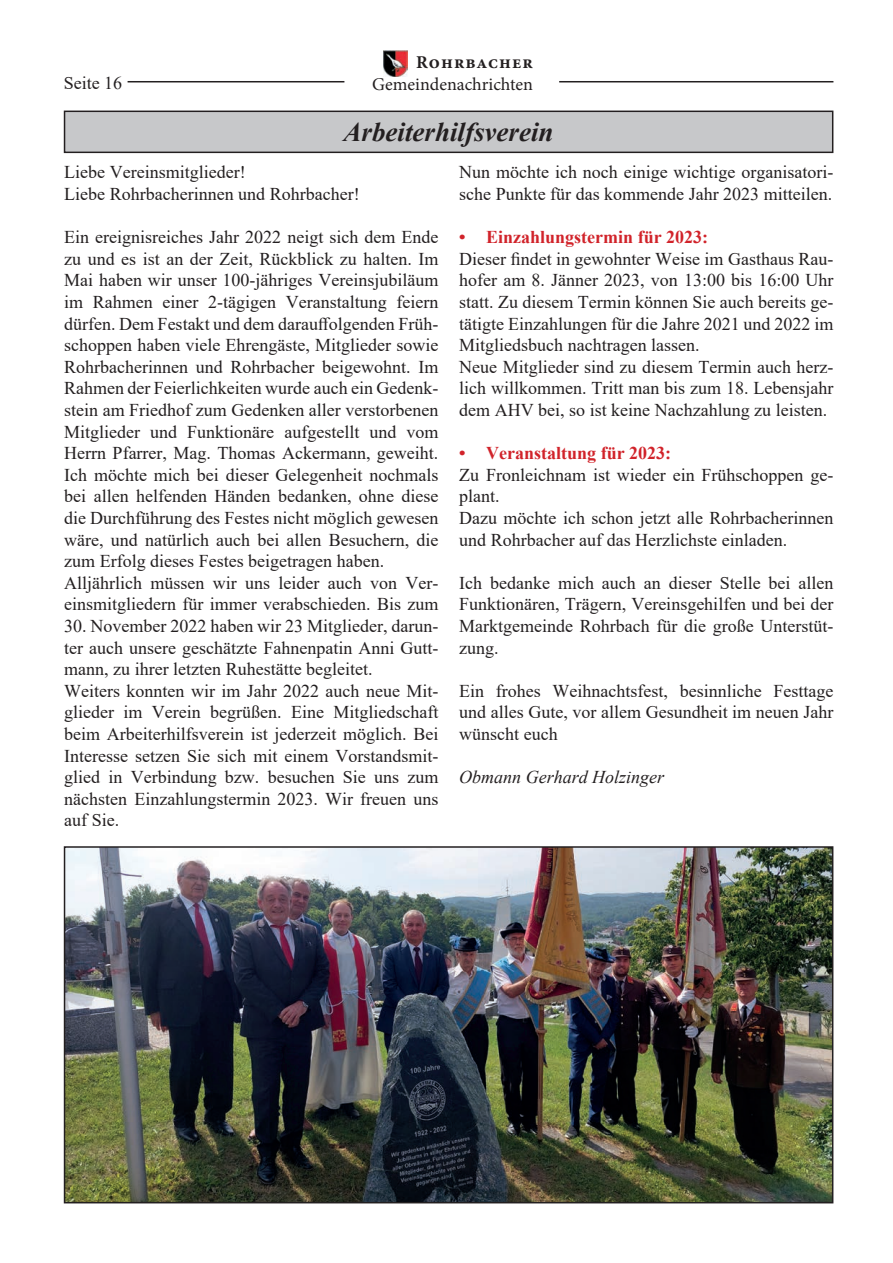
<style>
.page{position:relative;width:893px;height:1263px;background:#fff}
.page>*{position:absolute;margin:0;border:0;box-sizing:border-box;transform-origin:0 0}
.t1{font:italic 700 27px "Times New Roman";color:#231f20}
.t2{font:18px/21.6px "Times New Roman";color:#231f20;text-align:justify}
.t3{font:700 18px "Times New Roman";color:#d1232a}
.t4{font:italic 18px "Times New Roman";color:#231f20}
.t5{font:18px "Minion Pro";color:#231f20}
.t6{font:700 18px "Minion Pro";letter-spacing:.06em;color:#231f20}
</style>
<div class="page">
<img style="left:384px;top:50px;width:23px;height:27px">
<hr style="left:128px;top:81px;width:216px;height:1px;background:#231f20">
<hr style="left:559px;top:81px;width:274px;height:1px;background:#231f20">
<img style="left:67px;top:849px;width:763px;height:351px">
<div style="left:64px;top:846px;width:769px;height:357px;border:2px solid #231f20"></div>
<div style="left:65px;top:111px;width:768px;height:41px;background:#c7c8ca"></div>
<div style="left:64px;top:111px;width:769px;height:42px;border:2px solid #231f20"></div>
<p class="t2" style="left:64px;top:72px;width:60px">Seite 16</p>
<p class="t6" style="left:416px;top:50px;width:119px">Rohrbacher</p>
<p class="t5" style="left:372px;top:72px;width:162px">Gemeindenachrichten</p>
<p class="t1" style="left:344px;top:113px;width:212px">Arbeiterhilfsverein</p>
<p class="t2" style="left:64px;top:161px;width:183px">Liebe Vereinsmitglieder!</p>
<p class="t2" style="left:64px;top:183px;width:297px">Liebe Rohrbacherinnen und Rohrbacher!</p>
<p class="t2" style="left:64px;top:226px;width:376px">Ein ereignisreiches Jahr 2022 neigt sich dem Ende zu und es ist an der Zeit, Rückblick zu halten. Im Mai haben wir unser 100-jähriges Vereinsjubiläum im Rahmen einer 2-tägigen Veranstaltung feiern dürfen. Dem Festakt und dem darauffolgenden Früh&shy;schoppen haben viele Ehrengäste, Mitglieder sowie Rohrbacherinnen und Rohrbacher beigewohnt. Im Rahmen der Feierlichkeiten wurde auch ein Gedenk&shy;stein am Friedhof zum Gedenken aller verstorbenen Mitglieder und Funktionäre aufgestellt und vom Herrn Pfarrer, Mag. Thomas Ackermann, geweiht.<br>Ich möchte mich bei dieser Gelegenheit nochmals bei allen helfenden Händen bedanken, ohne diese die Durchführung des Festes nicht möglich gewesen wäre, und natürlich auch bei allen Besuchern, die zum Erfolg dieses Festes beigetragen haben.</p>
<p class="t2" style="left:64px;top:571px;width:376px">Alljährlich müssen wir uns leider auch von Ver&shy;einsmitgliedern für immer verabschieden. Bis zum</p>
<p class="t2" style="left:64px;top:615px;width:376px">30. November 2022 haben wir 23 Mitglieder, darun&shy;ter auch unsere geschätzte Fahnenpatin Anni Gutt&shy;mann, zu ihrer letzten Ruhestätte begleitet.</p>
<p class="t2" style="left:64px;top:679px;width:376px">Weiters konnten wir im Jahr 2022 auch neue Mit&shy;glieder im Verein begrüßen. Eine Mitgliedschaft beim Arbeiterhilfsverein ist jederzeit möglich. Bei Interesse setzen Sie sich mit einem Vorstandsmit&shy;glied in Verbindung bzw. besuchen Sie uns zum nächsten Einzahlungstermin 2023. Wir freuen uns auf Sie.</p>
<p class="t2" style="left:459px;top:161px;width:376px">Nun möchte ich noch einige wichtige organisatori&shy;sche Punkte für das kommende Jahr 2023 mitteilen.</p>
<p class="t3" style="left:459px;top:224px;width:251px">• Einzahlungstermin für 2023:</p>
<p class="t2" style="left:459px;top:247px;width:376px">Dieser findet in gewohnter Weise im Gasthaus Rau&shy;hofer am 8. Jänner 2023, von 13:00 bis 16:00 Uhr statt. Zu diesem Termin können Sie auch bereits ge&shy;tätigte Einzahlungen für die Jahre 2021 und 2022 im Mitgliedsbuch nachtragen lassen.</p>
<p class="t2" style="left:459px;top:355px;width:376px">Neue Mitglieder sind zu diesem Termin auch herz&shy;lich willkommen. Tritt man bis zum 18. Lebensjahr dem AHV bei, so ist keine Nachzahlung zu leisten.</p>
<p class="t3" style="left:459px;top:440px;width:213px">• Veranstaltung für 2023:</p>
<p class="t2" style="left:459px;top:463px;width:376px">Zu Fronleichnam ist wieder ein Frühschoppen ge&shy;plant.</p>
<p class="t2" style="left:459px;top:507px;width:376px">Dazu möchte ich schon jetzt alle Rohrbacherinnen und Rohrbacher auf das Herzlichste einladen.</p>
<p class="t2" style="left:459px;top:571px;width:376px">Ich bedanke mich auch an dieser Stelle bei allen Funktionären, Trägern, Vereinsgehilfen und bei der Marktgemeinde Rohrbach für die große Unterstüt&shy;zung.</p>
<p class="t2" style="left:459px;top:679px;width:376px">Ein frohes Weihnachtsfest, besinnliche Festtage und alles Gute, vor allem Gesundheit im neuen Jahr wünscht euch</p>
<p class="t4" style="left:459px;top:765px;width:206px">Obmann Gerhard Holzinger</p>
</div>
